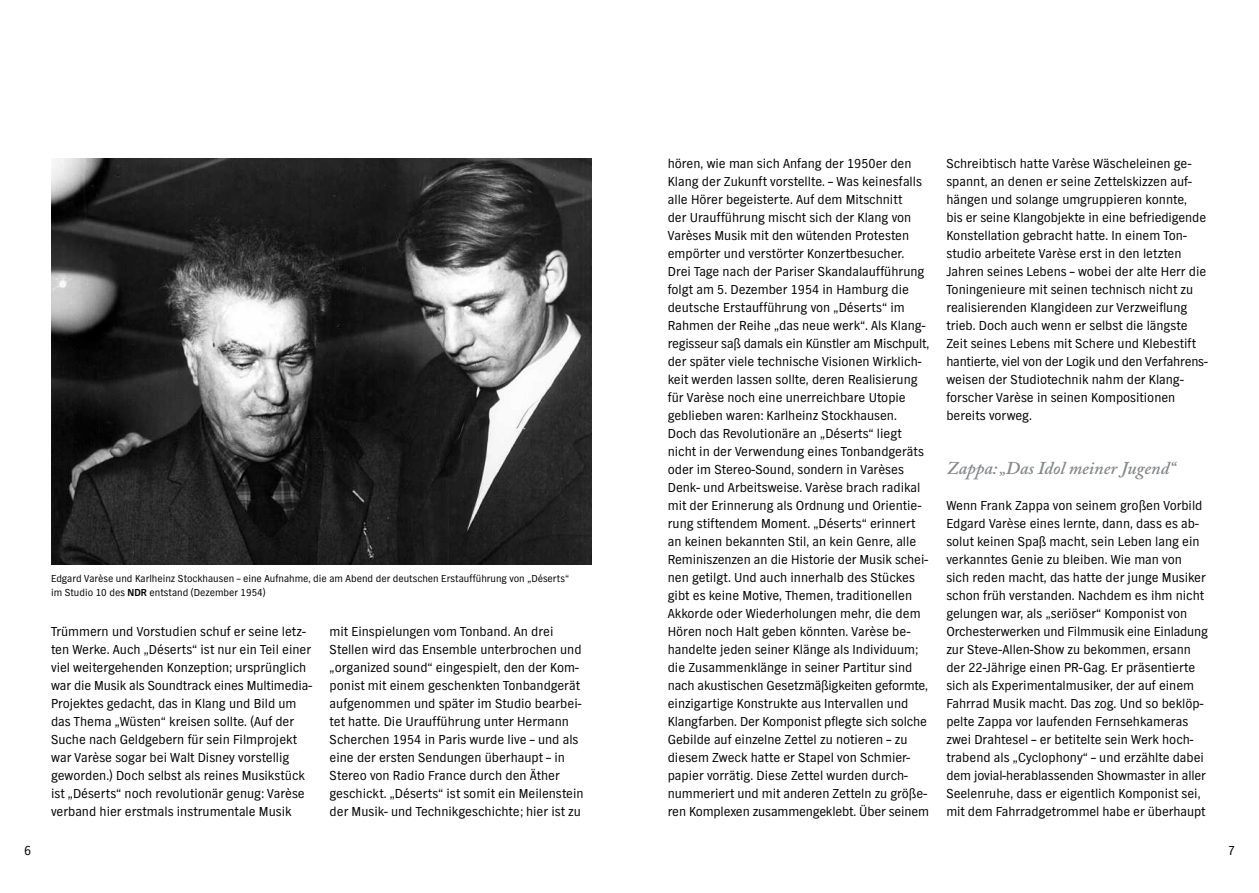
<style>
.page{position:relative;width:1259px;height:893px;background:#fff}
.page>*{position:absolute;margin:0;border:0;box-sizing:border-box;transform-origin:0 0}
.t1{font:italic 600 18px "Adobe Caslon Pro";color:#87888a}
.t2{font:13.5px/18px "NDR Sans";color:#000}
.t3{font:10.5px/13.5px "NDR Sans";color:#000}
.s1{font-weight:700}
</style>
<div class="page">
<img style="left:51px;top:158px;width:540px;height:406px">
<p class="t2" style="left:24px;top:841px;width:9px">6</p>
<p class="t3" style="left:51px;top:572px;width:519px">Edgard Varèse und Karlheinz Stockhausen – eine Aufnahme, die am Abend der deutschen Erstaufführung von „Déserts“ im Studio 10 des <span class="s1">NDR</span> entstand (Dezember 1954)</p>
<p class="t2" style="left:51px;top:623px;width:262px">Trümmern und Vorstudien schuf er seine letz&shy;ten Werke. Auch „Déserts“ ist nur ein Teil einer viel weitergehenden Konzeption; ursprünglich war die Musik als Soundtrack eines Multimedia-Projektes gedacht, das in Klang und Bild um das Thema „Wüsten“ kreisen sollte. (Auf der Suche nach Geldgebern für sein Filmprojekt war Varèse sogar bei Walt Disney vorstellig geworden.) Doch selbst als reines Musikstück ist „Déserts“ noch revolutionär genug: Varèse verband hier erstmals instrumentale Musik</p>
<p class="t2" style="left:330px;top:623px;width:255px">mit Einspielungen vom Tonband. An drei Stellen wird das Ensemble unterbrochen und „organized sound“ eingespielt, den der Kom&shy;ponist mit einem geschenkten Tonbandgerät aufgenommen und später im Studio bearbei&shy;tet hatte. Die Uraufführung unter Hermann Scherchen 1954 in Paris wurde live – und als eine der ersten Sendungen überhaupt – in Stereo von Radio France durch den Äther geschickt. „Déserts“ ist somit ein Meilenstein der Musik- und Technikgeschichte; hier ist zu</p>
<p class="t2" style="left:668px;top:155px;width:263px">hören, wie man sich Anfang der 1950er den Klang der Zukunft vorstellte. – Was keinesfalls alle Hörer begeisterte. Auf dem Mitschnitt<br>der Uraufführung mischt sich der Klang von Varèses Musik mit den wütenden Protesten empörter und verstörter Konzertbesucher.<br>Drei Tage nach der Pariser Skandalaufführung folgt am 5. Dezember 1954 in Hamburg die deutsche Erstaufführung von „Déserts“ im Rahmen der Reihe „das neue werk“. Als Klang&shy;regisseur saß damals ein Künstler am Mischpult, der später viele technische Visionen Wirklich&shy;keit werden lassen sollte, deren Realisierung für Varèse noch eine unerreichbare Utopie geblieben waren: Karlheinz Stockhausen.<br>Doch das Revolutionäre an „Déserts“ liegt nicht in der Verwendung eines Tonbandgeräts oder im Stereo-Sound, sondern in Varèses Denk- und Arbeitsweise. Varèse brach radikal mit der Erinnerung als Ordnung und Orientie&shy;rung stiftendem Moment. „Déserts“ erinnert an keinen bekannten Stil, an kein Genre, alle Reminiszenzen an die Historie der Musik schei&shy;nen getilgt. Und auch innerhalb des Stückes gibt es keine Motive, Themen, traditionellen Akkorde oder Wiederholungen mehr, die dem Hören noch Halt geben könnten. Varèse be&shy;handelte jeden seiner Klänge als Individuum; die Zusammenklänge in seiner Partitur sind nach akustischen Gesetzmäßigkeiten geformte, einzigartige Konstrukte aus Intervallen und Klangfarben. Der Komponist pflegte sich solche Gebilde auf einzelne Zettel zu notieren – zu diesem Zweck hatte er Stapel von Schmier&shy;papier vorrätig. Diese Zettel wurden durch&shy;nummeriert und mit anderen Zetteln zu größe&shy;ren Komplexen zusammengeklebt. Über seinem</p>
<p class="t2" style="left:946px;top:155px;width:263px">Schreibtisch hatte Varèse Wäscheleinen ge&shy;spannt, an denen er seine Zettelskizzen auf&shy;hängen und solange umgruppieren konnte,<br>bis er seine Klangobjekte in eine befriedigende Konstellation gebracht hatte. In einem Ton&shy;studio arbeitete Varèse erst in den letzten Jahren seines Lebens – wobei der alte Herr die Toningenieure mit seinen technisch nicht zu realisierenden Klangideen zur Verzweiflung trieb. Doch auch wenn er selbst die längste Zeit seines Lebens mit Schere und Klebestift hantierte, viel von der Logik und den Verfahrens&shy;weisen der Studiotechnik nahm der Klang&shy;forscher Varèse in seinen Kompositionen bereits vorweg.</p>
<h1 class="t1" style="left:946px;top:458px;width:231px">Zappa: „Das Idol meiner Jugend“</h1>
<p class="t2" style="left:946px;top:497px;width:263px">Wenn Frank Zappa von seinem großen Vorbild Edgard Varèse eines lernte, dann, dass es ab&shy;solut keinen Spaß macht, sein Leben lang ein verkanntes Genie zu bleiben. Wie man von sich reden macht, das hatte der junge Musiker schon früh verstanden. Nachdem es ihm nicht gelungen war, als „seriöser“ Komponist von Orchesterwerken und Filmmusik eine Einladung zur Steve-Allen-Show zu bekommen, ersann der 22-Jährige einen PR-Gag. Er präsentierte sich als Experimentalmusiker, der auf einem Fahrrad Musik macht. Das zog. Und so beklöp&shy;pelte Zappa vor laufenden Fernsehkameras zwei Drahtesel – er betitelte sein Werk hoch&shy;trabend als „Cyclophony“ – und erzählte dabei dem jovial-herablassenden Showmaster in aller Seelenruhe, dass er eigentlich Komponist sei, mit dem Fahrradgetrommel habe er überhaupt</p>
<p class="t2" style="left:1227px;top:841px;width:9px">7</p>
</div>
